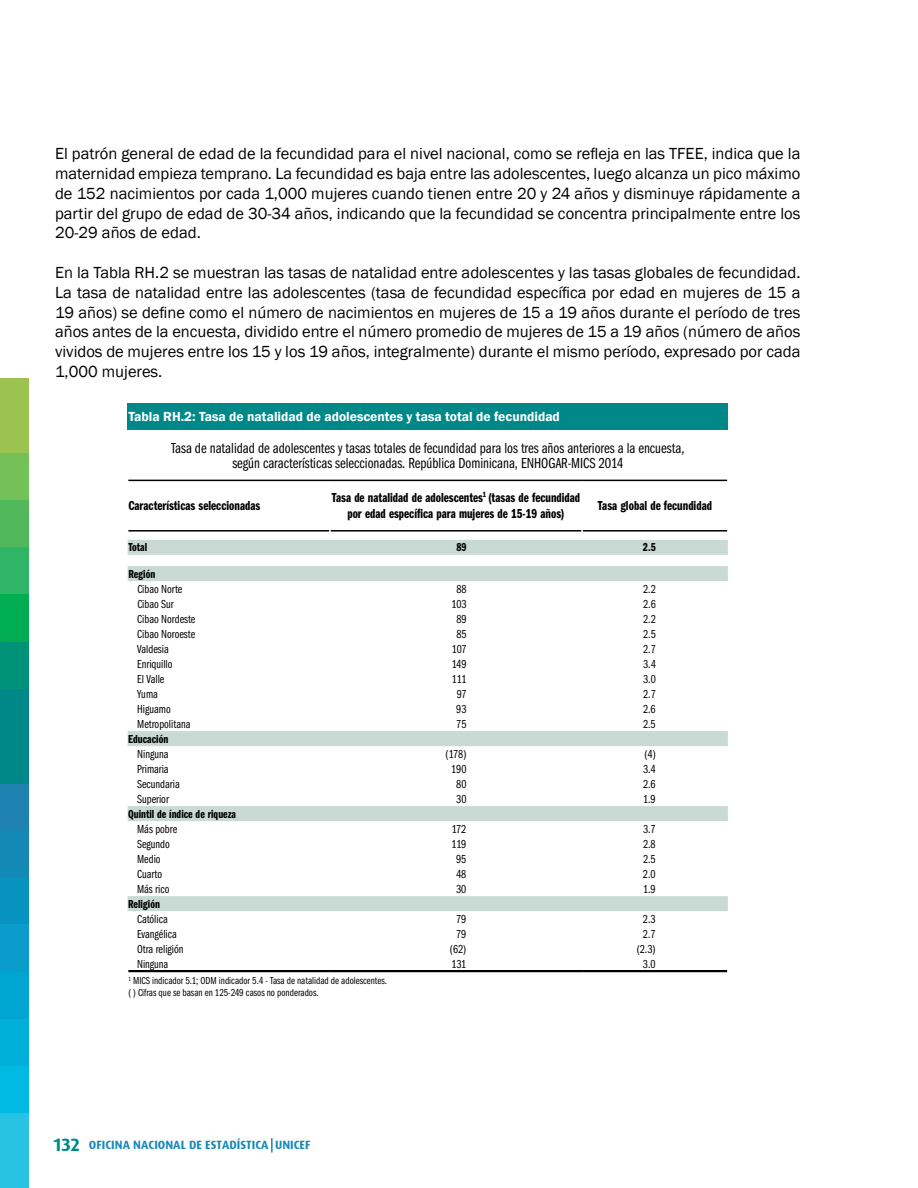
<style>
.page{position:relative;width:918px;height:1188px;background:#fff}
.page>*{position:absolute;margin:0;border:0;box-sizing:border-box;transform-origin:0 0}
.t1{font:16.5px/19.8px "Franklin Gothic";color:#000;text-align:justify}
.t2{font:15px/15px "Franklin Got Itc TOT Boo Com";color:#000;text-align:center}
.t3{font:13.5px/16.2px "Franklin Got Itc TOT Dem Com";color:#000;text-align:center}
.t4{font:600 13.5px "Franklin Gothic";color:#fff}
.t5{font:12px "Franklin Got Itc TOT Boo Com";color:#000}
.t6{font:12px "Franklin Got Itc TOT Dem Com";color:#000}
.t7{font:700 12px "Dax";color:#1589b6}
.t8{font:10.5px/12px "Franklin Got Itc TOT Boo Com";color:#000}
.s1{font-size:18px;color:#008889}
</style>
<div class="page">
<svg style="left:271px;top:1138px;width:2px;height:15px"></svg>
<div style="left:0;top:1019px;width:28px;height:48px;background:#00afda"></div>
<div style="left:0;top:972px;width:28px;height:47px;background:#00a6d2"></div>
<div style="left:0;top:924px;width:28px;height:48px;background:#0a9cca"></div>
<div style="left:0;top:876px;width:28px;height:48px;background:#0693c0"></div>
<div style="left:0;top:1066px;width:28px;height:48px;background:#00bae4"></div>
<div style="left:0;top:829px;width:28px;height:48px;background:#1589b6"></div>
<div style="left:0;top:782px;width:28px;height:48px;background:#1f82b0"></div>
<div style="left:0;top:499px;width:28px;height:48px;background:#51b95c"></div>
<div style="left:0;top:547px;width:28px;height:47px;background:#30b566"></div>
<div style="left:0;top:594px;width:28px;height:48px;background:#00ad50"></div>
<div style="left:0;top:642px;width:28px;height:48px;background:#009278"></div>
<div style="left:0;top:452px;width:28px;height:48px;background:#75c159"></div>
<div style="left:0;top:689px;width:28px;height:48px;background:#008889"></div>
<div style="left:0;top:736px;width:28px;height:48px;background:#008889"></div>
<div style="left:0;top:378px;width:28px;height:75px;background:#9cc24f"></div>
<div style="left:0;top:1113px;width:28px;height:75px;background:#28c2e5"></div>
<div style="left:128px;top:403px;width:600px;height:27px;background:#008889"></div>
<svg style="left:128px;top:540px;width:600px;height:371px"></svg>
<hr style="left:128px;top:480px;width:202px;height:1px;background:#000">
<hr style="left:330px;top:480px;width:252px;height:1px;background:#000">
<hr style="left:582px;top:480px;width:145px;height:1px;background:#000">
<hr style="left:128px;top:530px;width:201px;height:2px;background:#000">
<hr style="left:331px;top:530px;width:250px;height:2px;background:#000">
<hr style="left:583px;top:530px;width:144px;height:2px;background:#000">
<hr style="left:128px;top:970px;width:202px;height:2px;background:#000">
<hr style="left:330px;top:970px;width:252px;height:2px;background:#000">
<hr style="left:582px;top:970px;width:145px;height:2px;background:#000">
<p class="t1" style="left:55px;top:144px;width:747px">El patrón general de edad de la fecundidad para el nivel nacional, como se refleja en las TFEE, indica que la maternidad empieza temprano. La fecundidad es baja entre las adolescentes, luego alcanza un pico máximo de 152 nacimientos por cada 1,000 mujeres cuando tienen entre 20 y 24 años y disminuye rápidamente a partir del grupo de edad de 30-34 años, indicando que la fecundidad se concentra principalmente entre los 20-29 años de edad.</p>
<p class="t1" style="left:55px;top:263px;width:747px">En la Tabla RH.2 se muestran las tasas de natalidad entre adolescentes y las tasas globales de fecundidad.<br>La tasa de natalidad entre las adolescentes (tasa de fecundidad específica por edad en mujeres de 15 a 19 años) se define como el número de nacimientos en mujeres de 15 a 19 años durante el período de tres años antes de la encuesta, dividido entre el número promedio de mujeres de 15 a 19 años (número de años vividos de mujeres entre los 15 y los 19 años, integralmente) durante el mismo período, expresado por cada 1,000 mujeres.</p>
<p class="t4" style="left:128px;top:408px;width:433px">Tabla RH.2: Tasa de natalidad de adolescentes y tasa total de fecundidad</p>
<p class="t2" style="left:171px;top:440px;width:515px">Tasa de natalidad de adolescentes y tasas totales de fecundidad para los tres años anteriores a la encuesta, según características seleccionadas. República Dominicana, ENHOGAR-MICS 2014</p>
<p class="t3" style="left:128px;top:498px;width:133px">Características seleccionadas</p>
<p class="t3" style="left:332px;top:490px;width:250px">Tasa de natalidad de adolescentes<sup>1</sup> (tasas de fecundidad por edad específica para mujeres de 15-19 años)</p>
<p class="t3" style="left:598px;top:498px;width:116px">Tasa global de fecundidad</p>
<p class="t6" style="left:128px;top:541px;width:20px">Total</p>
<p class="t6" style="left:456px;top:541px;width:12px">89</p>
<p class="t6" style="left:643px;top:541px;width:14px">2.5</p>
<p class="t6" style="left:128px;top:567px;width:28px">Región</p>
<p class="t5" style="left:137px;top:582px;width:47px">Cibao Norte</p>
<p class="t5" style="left:456px;top:582px;width:12px">88</p>
<p class="t5" style="left:643px;top:582px;width:14px">2.2</p>
<p class="t5" style="left:137px;top:597px;width:38px">Cibao Sur</p>
<p class="t5" style="left:452px;top:597px;width:17px">103</p>
<p class="t5" style="left:643px;top:597px;width:14px">2.6</p>
<p class="t5" style="left:137px;top:612px;width:60px">Cibao Nordeste</p>
<p class="t5" style="left:456px;top:612px;width:12px">89</p>
<p class="t5" style="left:643px;top:612px;width:14px">2.2</p>
<p class="t5" style="left:137px;top:627px;width:59px">Cibao Noroeste</p>
<p class="t5" style="left:456px;top:627px;width:12px">85</p>
<p class="t5" style="left:643px;top:627px;width:14px">2.5</p>
<p class="t5" style="left:137px;top:642px;width:33px">Valdesia</p>
<p class="t5" style="left:452px;top:642px;width:16px">107</p>
<p class="t5" style="left:643px;top:642px;width:14px">2.7</p>
<p class="t5" style="left:137px;top:657px;width:37px">Enriquillo</p>
<p class="t5" style="left:452px;top:657px;width:16px">149</p>
<p class="t5" style="left:643px;top:657px;width:14px">3.4</p>
<p class="t5" style="left:137px;top:672px;width:29px">El Valle</p>
<p class="t5" style="left:452px;top:672px;width:16px">111</p>
<p class="t5" style="left:643px;top:672px;width:14px">3.0</p>
<p class="t5" style="left:137px;top:687px;width:22px">Yuma</p>
<p class="t5" style="left:457px;top:687px;width:11px">97</p>
<p class="t5" style="left:643px;top:687px;width:14px">2.7</p>
<p class="t5" style="left:137px;top:702px;width:35px">Higuamo</p>
<p class="t5" style="left:456px;top:702px;width:12px">93</p>
<p class="t5" style="left:643px;top:702px;width:14px">2.6</p>
<p class="t5" style="left:137px;top:717px;width:55px">Metropolitana</p>
<p class="t5" style="left:456px;top:717px;width:12px">75</p>
<p class="t5" style="left:643px;top:717px;width:14px">2.5</p>
<p class="t6" style="left:128px;top:732px;width:42px">Educación</p>
<p class="t5" style="left:137px;top:747px;width:33px">Ninguna</p>
<p class="t5" style="left:446px;top:747px;width:22px">(178)</p>
<p class="t5" style="left:644px;top:747px;width:13px">(4)</p>
<p class="t5" style="left:137px;top:762px;width:33px">Primaria</p>
<p class="t5" style="left:451px;top:762px;width:17px">190</p>
<p class="t5" style="left:643px;top:762px;width:14px">3.4</p>
<p class="t5" style="left:137px;top:777px;width:44px">Secundaria</p>
<p class="t5" style="left:456px;top:777px;width:12px">80</p>
<p class="t5" style="left:643px;top:777px;width:14px">2.6</p>
<p class="t5" style="left:137px;top:792px;width:33px">Superior</p>
<p class="t5" style="left:456px;top:792px;width:12px">30</p>
<p class="t5" style="left:643px;top:792px;width:14px">1.9</p>
<p class="t6" style="left:128px;top:807px;width:109px">Quintil de índice de riqueza</p>
<p class="t5" style="left:137px;top:822px;width:42px">Más pobre</p>
<p class="t5" style="left:452px;top:822px;width:16px">172</p>
<p class="t5" style="left:643px;top:822px;width:14px">3.7</p>
<p class="t5" style="left:137px;top:837px;width:34px">Segundo</p>
<p class="t5" style="left:452px;top:837px;width:16px">119</p>
<p class="t5" style="left:643px;top:837px;width:14px">2.8</p>
<p class="t5" style="left:137px;top:852px;width:25px">Medio</p>
<p class="t5" style="left:456px;top:852px;width:12px">95</p>
<p class="t5" style="left:643px;top:852px;width:14px">2.5</p>
<p class="t5" style="left:137px;top:867px;width:27px">Cuarto</p>
<p class="t5" style="left:456px;top:867px;width:12px">48</p>
<p class="t5" style="left:643px;top:867px;width:14px">2.0</p>
<p class="t5" style="left:137px;top:882px;width:34px">Más rico</p>
<p class="t5" style="left:456px;top:882px;width:12px">30</p>
<p class="t5" style="left:643px;top:882px;width:14px">1.9</p>
<p class="t6" style="left:128px;top:897px;width:33px">Religión</p>
<p class="t5" style="left:137px;top:912px;width:32px">Católica</p>
<p class="t5" style="left:456px;top:912px;width:12px">79</p>
<p class="t5" style="left:643px;top:912px;width:14px">2.3</p>
<p class="t5" style="left:137px;top:927px;width:41px">Evangélica</p>
<p class="t5" style="left:456px;top:927px;width:12px">79</p>
<p class="t5" style="left:643px;top:927px;width:14px">2.7</p>
<p class="t5" style="left:137px;top:942px;width:48px">Otra religión</p>
<p class="t5" style="left:450px;top:942px;width:18px">(62)</p>
<p class="t5" style="left:637px;top:942px;width:20px">(2.3)</p>
<p class="t5" style="left:137px;top:957px;width:33px">Ninguna</p>
<p class="t5" style="left:452px;top:957px;width:16px">131</p>
<p class="t5" style="left:643px;top:957px;width:14px">3.0</p>
<p class="t8" style="left:128px;top:975px;width:260px"><sup>1</sup> MICS indicador 5.1; ODM indicador 5.4 - Tasa de natalidad de adolescentes. ( ) Cifras que se basan en 125-249 casos no ponderados.</p>
<p class="t7" style="left:52px;top:1138px;width:260px"><span class="s1">132</span> OFICINA NACIONAL DE ESTADÍSTICA UNICEF</p>
</div>
